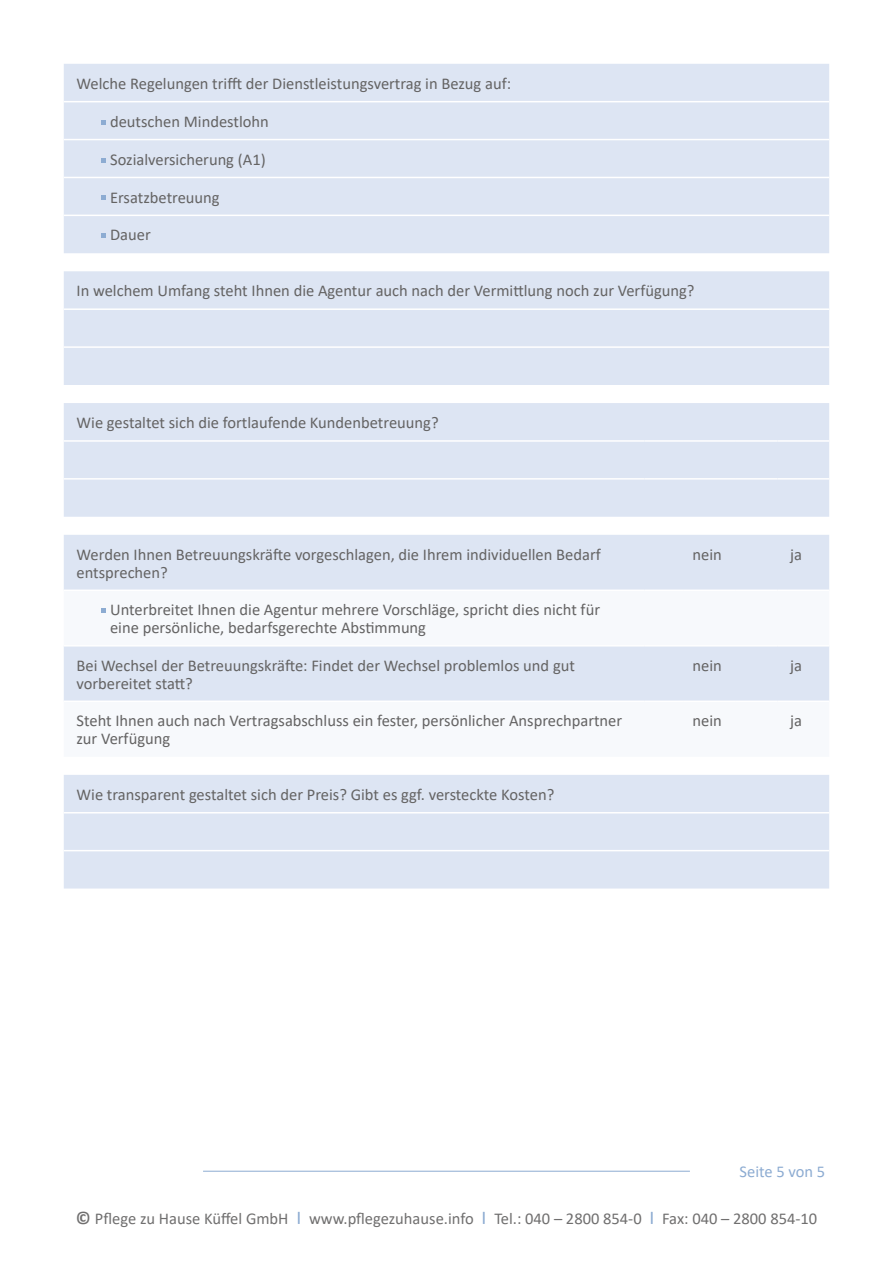
<style>
.page{position:relative;width:893px;height:1263px;background:#fff}
.page>*{position:absolute;margin:0;border:0;box-sizing:border-box;transform-origin:0 0}
.t1{font:16.5px/17.5px "Calibri";color:#646363}
.t2{font:16.5px "Calibri";color:#706f6f}
.t3{font:16.5px "Calibri";color:#8dacd2}
.s1{font-weight:700;font-size:18px}
.s2{font-size:19.5px;color:#8dacd2}
</style>
<div class="page">
<div style="left:64px;top:535px;width:765px;height:54px;background:#dde5f3"></div>
<svg style="left:64px;top:608px;width:765px;height:92px;fill:#dde5f3"></svg>
<hr style="left:64px;top:645px;width:581px;height:1px;background:#fff">
<hr style="left:645px;top:645px;width:39px;height:1px;background:#fff">
<hr style="left:684px;top:645px;width:51px;height:1px;background:#fff">
<hr style="left:735px;top:645px;width:42px;height:1px;background:#fff">
<hr style="left:777px;top:645px;width:52px;height:1px;background:#fff">
<hr style="left:203px;top:1171px;width:487px;height:1px;background:#8dacd2">
<div style="left:64px;top:64px;width:765px;height:189px;background:#dde5f3"></div>
<hr style="left:64px;top:101px;width:765px;height:1px;background:#fff">
<hr style="left:64px;top:139px;width:765px;height:1px;background:#fff">
<hr style="left:64px;top:177px;width:765px;height:1px;background:#fff">
<hr style="left:64px;top:215px;width:765px;height:1px;background:#fff">
<svg style="left:101px;top:120px;width:4px;height:5px"></svg>
<svg style="left:101px;top:158px;width:4px;height:4px"></svg>
<svg style="left:101px;top:195px;width:4px;height:5px"></svg>
<svg style="left:101px;top:233px;width:4px;height:5px"></svg>
<svg style="left:101px;top:608px;width:4px;height:5px"></svg>
<div style="left:64px;top:271px;width:765px;height:114px;background:#dde5f3"></div>
<hr style="left:64px;top:308px;width:765px;height:2px;background:#fff">
<hr style="left:64px;top:346px;width:765px;height:2px;background:#fff">
<div style="left:64px;top:775px;width:765px;height:113px;background:#dde5f3"></div>
<hr style="left:64px;top:812px;width:765px;height:1px;background:#fff">
<hr style="left:64px;top:850px;width:765px;height:1px;background:#fff">
<div style="left:64px;top:403px;width:765px;height:114px;background:#dde5f3"></div>
<hr style="left:64px;top:440px;width:581px;height:2px;background:#fff">
<hr style="left:645px;top:440px;width:39px;height:2px;background:#fff">
<hr style="left:684px;top:440px;width:51px;height:2px;background:#fff">
<hr style="left:735px;top:440px;width:42px;height:2px;background:#fff">
<hr style="left:777px;top:440px;width:52px;height:2px;background:#fff">
<hr style="left:64px;top:478px;width:581px;height:2px;background:#fff">
<hr style="left:645px;top:478px;width:39px;height:2px;background:#fff">
<hr style="left:684px;top:478px;width:51px;height:2px;background:#fff">
<hr style="left:735px;top:478px;width:42px;height:2px;background:#fff">
<hr style="left:777px;top:478px;width:52px;height:2px;background:#fff">
<p class="t1" style="left:77px;top:74px;width:436px">Welche Regelungen trifft der Dienstleistungsvertrag in Bezug auf:</p>
<p class="t1" style="left:110px;top:112px;width:160px">deutschen Mindestlohn</p>
<p class="t1" style="left:110px;top:150px;width:157px">Sozialversicherung (A1)</p>
<p class="t1" style="left:110px;top:188px;width:111px">Ersatzbetreuung</p>
<p class="t1" style="left:110px;top:226px;width:42px">Dauer</p>
<p class="t1" style="left:77px;top:282px;width:619px">In welchem Umfang steht Ihnen die Agentur auch nach der Vermittlung noch zur Verfügung?</p>
<p class="t1" style="left:77px;top:413px;width:364px">Wie gestaltet sich die fortlaufende Kundenbetreuung?</p>
<p class="t1" style="left:77px;top:545px;width:526px">Werden Ihnen Betreuungskräfte vorgeschlagen, die Ihrem individuellen Bedarf entsprechen?</p>
<p class="t1" style="left:692px;top:545px;width:31px">nein</p>
<p class="t1" style="left:790px;top:545px;width:13px">ja</p>
<p class="t1" style="left:110px;top:601px;width:491px">Unterbreitet Ihnen die Agentur mehrere Vorschläge, spricht dies nicht für eine persönliche, bedarfsgerechte Abstimmung</p>
<p class="t1" style="left:77px;top:656px;width:500px">Bei Wechsel der Betreuungskräfte: Findet der Wechsel problemlos und gut vorbereitet statt?</p>
<p class="t1" style="left:692px;top:656px;width:31px">nein</p>
<p class="t1" style="left:790px;top:656px;width:13px">ja</p>
<p class="t1" style="left:77px;top:712px;width:547px">Steht Ihnen auch nach Vertragsabschluss ein fester, persönlicher Ansprechpartner zur Verfügung</p>
<p class="t1" style="left:692px;top:712px;width:31px">nein</p>
<p class="t1" style="left:790px;top:712px;width:13px">ja</p>
<p class="t1" style="left:77px;top:785px;width:479px">Wie transparent gestaltet sich der Preis? Gibt es ggf. versteckte Kosten?</p>
<p class="t3" style="left:740px;top:1160px;width:87px">Seite 5 von 5</p>
<p class="t2" style="left:76px;top:1206px;width:743px"><span class="s1">©</span> Pflege zu Hause Küffel GmbH <span class="s2">I</span> www.pflegezuhause.info <span class="s2">I</span> Tel.: 040 – 2800 854-0 <span class="s2">I</span> Fax: 040 – 2800 854-10</p>
</div>
